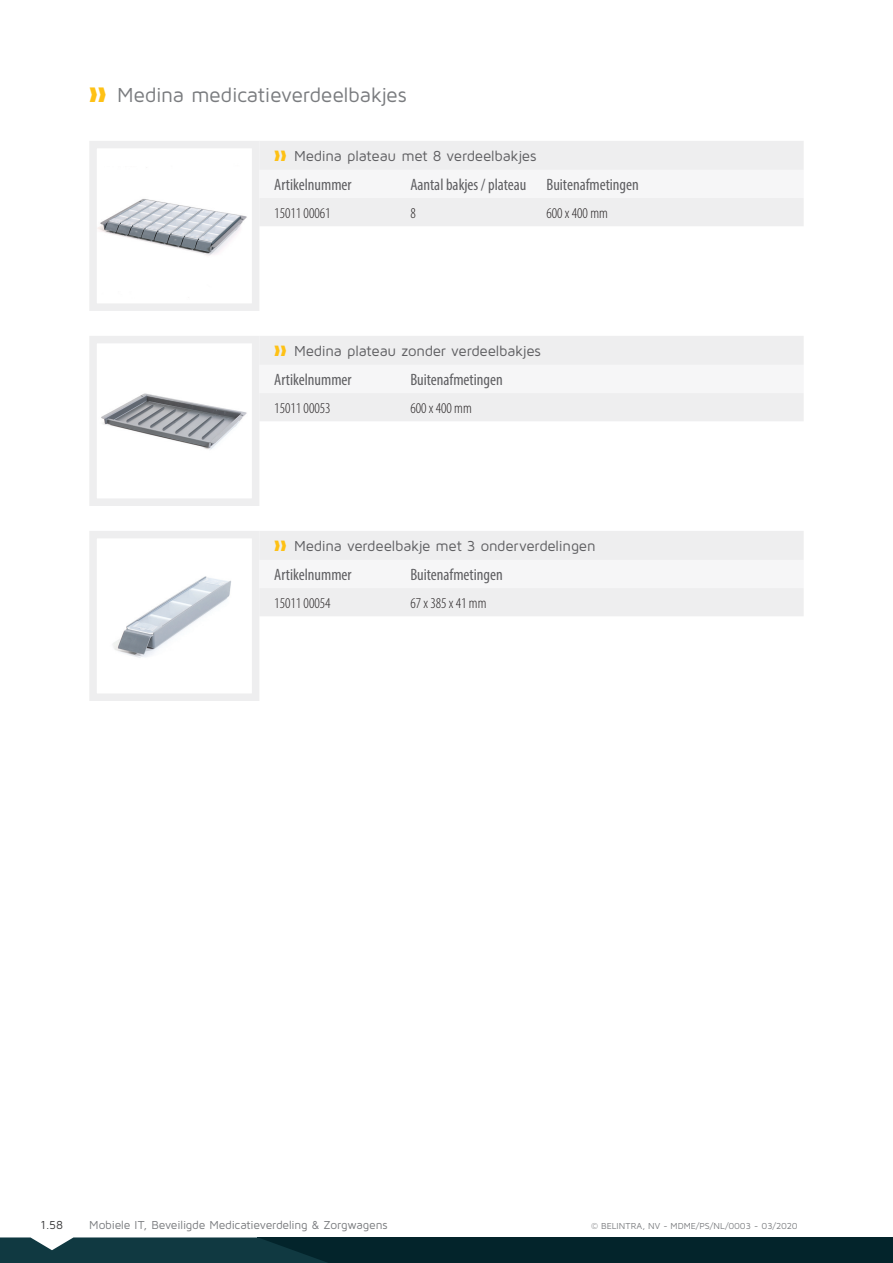
<style>
.page{position:relative;width:893px;height:1263px;background:#fff}
.page>*{position:absolute;margin:0;border:0;box-sizing:border-box;transform-origin:0 0}
.t1{font:21px "Maven Pro";letter-spacing:-.02em;color:#7a7c7f}
.table__header_2_NL{font:condensed 16.5px "Myriad Pro";color:#5f5f62}
.t2{font:15px "Maven Pro";letter-spacing:-.02em;color:#5f5f62}
.table__body_NL{font:300 condensed 15px "Myriad Pro";color:#231f20}
.t3{font:12px "Maven Pro";letter-spacing:-.02em;color:#7a7c7f}
.t4{font:12px "Maven Pro";color:#3c3c3d}
.Paragraph_Style_2{font:9px "Maven Pro";color:#7a7c7f}
.s1{color:#fec115}
</style>
<div class="page">
<img style="left:98px;top:199px;width:149px;height:57px">
<div style="left:89px;top:141px;width:170px;height:170px;border:8px solid #eeeeef"></div>
<img style="left:101px;top:393px;width:146px;height:57px">
<div style="left:89px;top:336px;width:170px;height:170px;border:8px solid #eeeeef"></div>
<img style="left:113px;top:576px;width:118px;height:82px">
<div style="left:89px;top:531px;width:170px;height:170px;border:8px solid #eeeeef"></div>
<div style="left:258px;top:1237px;width:635px;height:26px;background:#03242b"></div>
<svg style="left:0;top:1237px;width:327px;height:26px;background:#194047"></svg>
<div style="left:259px;top:141px;width:545px;height:85px;background:#eeeeef"></div>
<div style="left:259px;top:170px;width:545px;height:28px;background:#f6f6f7"></div>
<div style="left:259px;top:336px;width:545px;height:85px;background:#eeeeef"></div>
<div style="left:259px;top:365px;width:545px;height:28px;background:#f6f6f7"></div>
<div style="left:259px;top:531px;width:545px;height:85px;background:#eeeeef"></div>
<div style="left:259px;top:560px;width:545px;height:28px;background:#f6f6f7"></div>
<p class="t1" style="left:89px;top:82px;width:319px"><span class="s1">❱❱</span> Medina medicatieverdeelbakjes</p>
<p class="t2" style="left:274px;top:147px;width:264px"><span class="s1">❱❱</span> Medina plateau met 8 verdeelbakjes</p>
<p class="table__header_2_NL" style="left:274px;top:175px;width:79px">Artikelnummer</p>
<p class="table__header_2_NL" style="left:410px;top:175px;width:118px">Aantal bakjes / plateau</p>
<p class="table__header_2_NL" style="left:546px;top:175px;width:94px">Buitenafmetingen</p>
<p class="table__body_NL" style="left:274px;top:205px;width:58px">15011 00061</p>
<p class="table__body_NL" style="left:410px;top:205px;width:7px">8</p>
<p class="table__body_NL" style="left:546px;top:205px;width:63px">600 x 400 mm</p>
<p class="t2" style="left:274px;top:342px;width:268px"><span class="s1">❱❱</span> Medina plateau zonder verdeelbakjes</p>
<p class="table__header_2_NL" style="left:274px;top:370px;width:79px">Artikelnummer</p>
<p class="table__header_2_NL" style="left:410px;top:370px;width:94px">Buitenafmetingen</p>
<p class="table__body_NL" style="left:274px;top:400px;width:58px">15011 00053</p>
<p class="table__body_NL" style="left:410px;top:400px;width:63px">600 x 400 mm</p>
<p class="t2" style="left:274px;top:537px;width:323px"><span class="s1">❱❱</span> Medina verdeelbakje met 3 onderverdelingen</p>
<p class="table__header_2_NL" style="left:274px;top:565px;width:79px">Artikelnummer</p>
<p class="table__header_2_NL" style="left:410px;top:565px;width:94px">Buitenafmetingen</p>
<p class="table__body_NL" style="left:274px;top:595px;width:58px">15011 00054</p>
<p class="table__body_NL" style="left:410px;top:595px;width:78px">67 x 385 x 41 mm</p>
<p class="t4" style="left:40px;top:1217px;width:24px">1.58</p>
<p class="t3" style="left:89px;top:1217px;width:300px">Mobiele IT, Beveiligde Medicatieverdeling &amp; Zorgwagens</p>
<p class="Paragraph_Style_2" style="left:591px;top:1220px;width:208px">© BELINTRA, NV - MDME/PS/NL/0003 - 03/2020</p>
</div>
